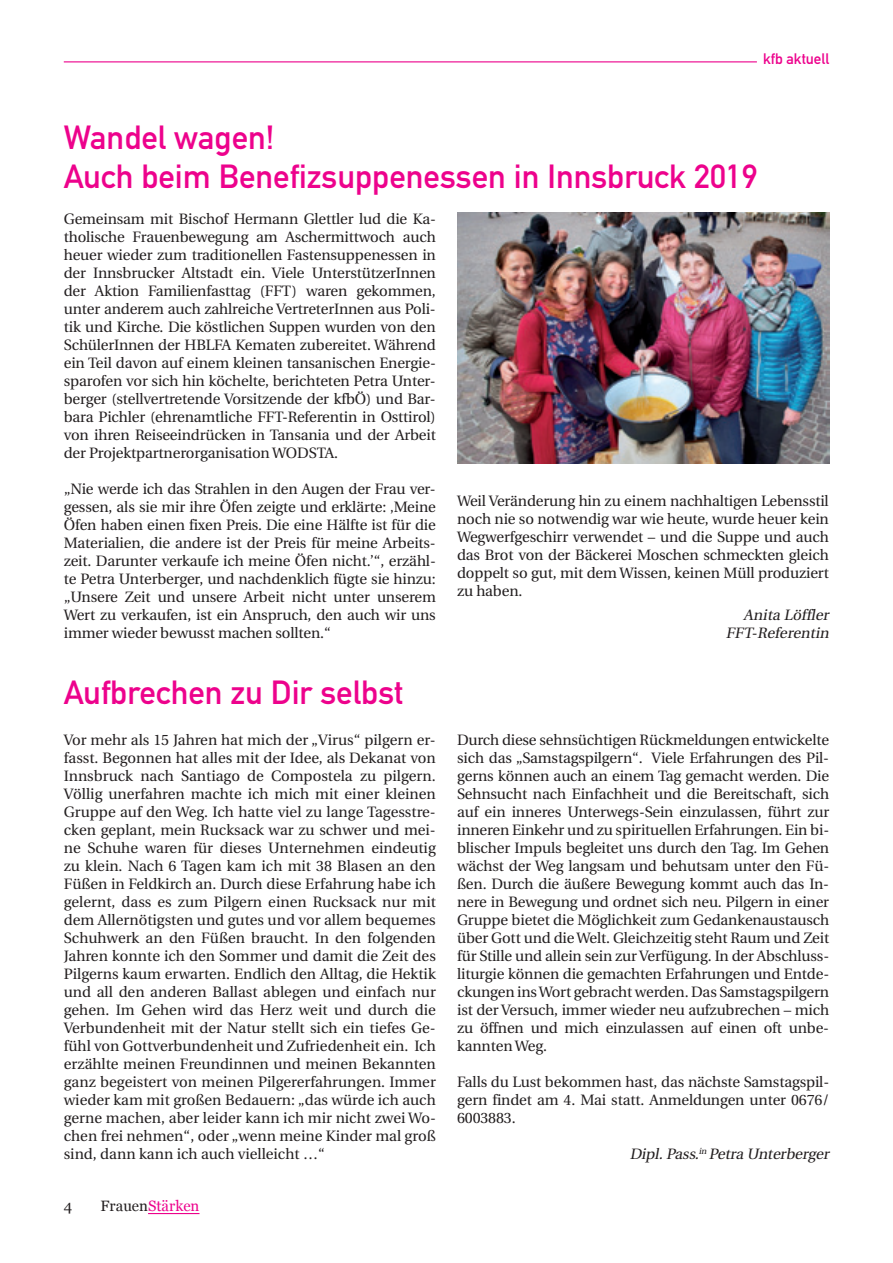
<style>
.page{position:relative;width:893px;height:1263px;background:#fff}
.page>*{position:absolute;margin:0;border:0;box-sizing:border-box;transform-origin:0 0}
.t1{font:33px/39.6px "DIN Mittelschrift";color:#ed028c}
.t2{font:15px/18px "Utopia";letter-spacing:-.01em;color:#231f20;text-align:justify}
.t3{font:italic 15px/18px "Utopia";color:#231f20;text-align:right}
.t4{font:15px "Georgia";color:#ed028c}
.t5{font:15px "DIN Mittelschrift";color:#ed028c}
.t6{font:15px "Georgia";color:#231f20}
.s1{color:#231f20}
</style>
<div class="page">
<hr style="left:148px;top:1213px;width:52px;height:1px;background:#ed028c">
<hr style="left:64px;top:61px;width:693px;height:1px;background:#ed028c">
<img style="left:457px;top:213px;width:372px;height:250px">
<p class="t5" style="left:763px;top:50px;width:68px">kfb aktuell</p>
<h1 class="t1" style="left:64px;top:117px;width:695px">Wandel wagen!<br>Auch beim Benefizsuppenessen in Innsbruck 2019</h1>
<p class="t2" style="left:64px;top:210px;width:374px">Gemeinsam mit Bischof Hermann Glettler lud die Ka&shy;tholische Frauenbewegung am Aschermittwoch auch heuer wieder zum traditionellen Fastensuppenessen in der Innsbrucker Altstadt ein. Viele UnterstützerInnen der Aktion Familienfasttag (FFT) waren gekommen, unter anderem auch zahlreiche VertreterInnen aus Poli&shy;tik und Kirche. Die köstlichen Suppen wurden von den SchülerInnen der HBLFA Kematen zubereitet. Während ein Teil davon auf einem kleinen tansanischen Energie&shy;sparofen vor sich hin köchelte, berichteten Petra Unter&shy;berger (stellvertretende Vorsitzende der kfbÖ) und Bar&shy;bara Pichler (ehrenamtliche FFT-Referentin in Osttirol) von ihren Reiseeindrücken in Tansania und der Arbeit der Projektpartnerorganisation WODSTA.</p>
<p class="t2" style="left:64px;top:480px;width:374px">„Nie werde ich das Strahlen in den Augen der Frau ver&shy;gessen, als sie mir ihre Öfen zeigte und erklärte: ‚Meine Öfen haben einen fixen Preis. Die eine Hälfte ist für die Materialien, die andere ist der Preis für meine Arbeits&shy;zeit. Darunter verkaufe ich meine Öfen nicht.’“, erzähl&shy;te Petra Unterberger, und nachdenklich fügte sie hinzu: „Unsere Zeit und unsere Arbeit nicht unter unserem Wert zu verkaufen, ist ein Anspruch, den auch wir uns immer wieder bewusst machen sollten.“</p>
<p class="t2" style="left:457px;top:492px;width:373px">Weil Veränderung hin zu einem nachhaltigen Lebensstil noch nie so notwendig war wie heute, wurde heuer kein Wegwerfgeschirr verwendet – und die Suppe und auch das Brot von der Bäckerei Moschen schmeckten gleich doppelt so gut, mit dem Wissen, keinen Müll produziert zu haben.</p>
<p class="t3" style="left:726px;top:606px;width:108px">Anita Löffler<br>FFT-Referentin</p>
<h1 class="t1" style="left:64px;top:672px;width:341px">Aufbrechen zu Dir selbst</h1>
<p class="t2" style="left:64px;top:731px;width:374px">Vor mehr als 15 Jahren hat mich der „Virus“ pilgern er&shy;fasst. Begonnen hat alles mit der Idee, als Dekanat von Innsbruck nach Santiago de Compostela zu pilgern.<br>Völlig unerfahren machte ich mich mit einer kleinen Gruppe auf den Weg. Ich hatte viel zu lange Tagesstre&shy;cken geplant, mein Rucksack war zu schwer und mei&shy;ne Schuhe waren für dieses Unternehmen eindeutig zu klein. Nach 6 Tagen kam ich mit 38 Blasen an den Füßen in Feldkirch an. Durch diese Erfahrung habe ich gelernt, dass es zum Pilgern einen Rucksack nur mit dem Allernötigsten und gutes und vor allem bequemes Schuhwerk an den Füßen braucht. In den folgenden Jahren konnte ich den Sommer und damit die Zeit des Pilgerns kaum erwarten. Endlich den Alltag, die Hektik und all den anderen Ballast ablegen und einfach nur gehen. Im Gehen wird das Herz weit und durch die Verbundenheit mit der Natur stellt sich ein tiefes Ge&shy;fühl von Gottverbundenheit und Zufriedenheit ein. Ich erzählte meinen Freundinnen und meinen Bekannten ganz begeistert von meinen Pilgererfahrungen. Immer wieder kam mit großen Bedauern: „das würde ich auch gerne machen, aber leider kann ich mir nicht zwei Wo&shy;chen frei nehmen“, oder „wenn meine Kinder mal groß sind, dann kann ich auch vielleicht …“</p>
<p class="t2" style="left:457px;top:731px;width:374px">Durch diese sehnsüchtigen Rückmeldungen entwickelte sich das „Samstagspilgern“. Viele Erfahrungen des Pil&shy;gerns können auch an einem Tag gemacht werden. Die Sehnsucht nach Einfachheit und die Bereitschaft, sich auf ein inneres Unterwegs-Sein einzulassen, führt zur inneren Einkehr und zu spirituellen Erfahrungen. Ein bi&shy;blischer Impuls begleitet uns durch den Tag. Im Gehen wächst der Weg langsam und behutsam unter den Fü&shy;ßen. Durch die äußere Bewegung kommt auch das In&shy;nere in Bewegung und ordnet sich neu. Pilgern in einer Gruppe bietet die Möglichkeit zum Gedankenaustausch über Gott und die Welt. Gleichzeitig steht Raum und Zeit für Stille und allein sein zur Verfügung. In der Abschluss&shy;liturgie können die gemachten Erfahrungen und Entde&shy;ckungen ins Wort gebracht werden. Das Samstagspilgern ist der Versuch, immer wieder neu aufzubrechen – mich zu öffnen und mich einzulassen auf einen oft unbe&shy;kannten Weg.</p>
<p class="t2" style="left:457px;top:1073px;width:374px">Falls du Lust bekommen hast, das nächste Samstagspil&shy;gern findet am 4. Mai statt. Anmeldungen unter 0676/ 6003883.</p>
<p class="t3" style="left:630px;top:1145px;width:204px">Dipl.Pass.<sup>in</sup> Petra Unterberger</p>
<p class="t6" style="left:64px;top:1197px;width:10px">4</p>
<p class="t4" style="left:101px;top:1197px;width:100px"><span class="s1">Frauen</span>Stärken</p>
</div>
